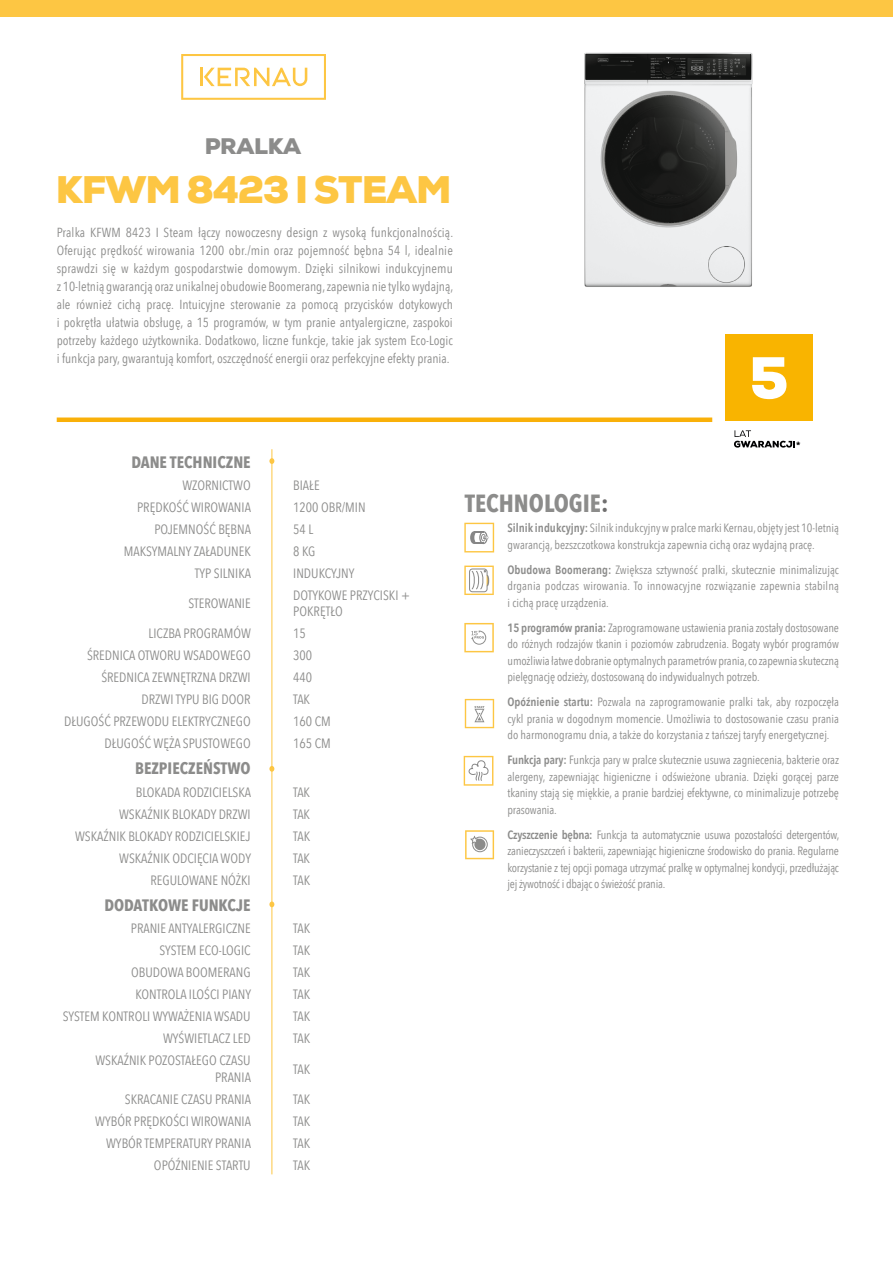
<style>
.page{position:relative;width:893px;height:1263px;background:#fff}
.page>*{position:absolute;margin:0;border:0;box-sizing:border-box;transform-origin:0 0}
.t1{font:900 38.4px "Nexa";letter-spacing:-.025em;color:#fdc643}
.t2{font:700 24.75px "Avenir Next Condensed";color:#8c8c8b}
.t3{font:900 22.5px "Nexa";letter-spacing:-.015em;color:#8c8c8b}
.t4{font:700 16.5px "Avenir Next Condensed";color:#8c8c8b}
.t5{font:13.5px/16.2px "Avenir Next Condensed";color:#8c8c8b}
.t6{font:13.2px/18px "Avenir Next Condensed";color:#8c8c8b;text-align:justify}
.t7{font:12px/16.5px "Avenir Next Condensed";color:#8c8c8b;text-align:justify}
.t8{font:900 9px "Avenir LT Std";color:#000}
.s1{color:#706f6f}
.s2{font-weight:600}
</style>
<div class="page">
<div style="left:725px;top:334px;width:88px;height:88px;background:#f9b400"></div>
<svg style="left:734px;top:430px;width:61px;height:18px"></svg>
<svg style="left:752px;top:357px;width:34px;height:42px"></svg>
<div style="left:0;top:0;width:893px;height:16px;background:#fdc643"></div>
<hr style="left:272px;top:449px;width:1px;height:725px;background:#fdc643">
<svg style="left:269px;top:766px;width:5px;height:6px"></svg>
<svg style="left:269px;top:458px;width:5px;height:6px"></svg>
<svg style="left:269px;top:901px;width:5px;height:6px"></svg>
<div style="left:57px;top:417px;width:655px;height:5px;background:#f9b009"></div>
<svg style="left:181px;top:54px;width:145px;height:46px"></svg>
<svg style="left:465px;top:699px;width:29px;height:29px"></svg>
<svg style="left:464px;top:566px;width:30px;height:29px"></svg>
<svg style="left:464px;top:623px;width:30px;height:29px"></svg>
<svg style="left:464px;top:756px;width:29px;height:30px"></svg>
<svg style="left:464px;top:523px;width:30px;height:29px"></svg>
<svg style="left:465px;top:830px;width:29px;height:29px"></svg>
<img style="left:584px;top:52px;width:169px;height:235px">
<h3 class="t3" style="left:205px;top:132px;width:98px">PRALKA</h3>
<h1 class="t1" style="left:56px;top:165px;width:397px">KFWM 8423 I STEAM</h1>
<p class="t6" style="left:57px;top:223px;width:398px">Pralka KFWM 8423 I Steam łączy nowoczesny design z wysoką funkcjonalnością.<br>Oferując prędkość wirowania 1200 obr./min oraz pojemność bębna 54 l, idealnie sprawdzi się w każdym gospodarstwie domowym. Dzięki silnikowi indukcyjnemu z 10-letnią gwarancją oraz unikalnej obudowie Boomerang, zapewnia nie tylko wydajną, ale również cichą pracę. Intuicyjne sterowanie za pomocą przycisków dotykowych i pokrętła ułatwia obsługę, a 15 programów, w tym pranie antyalergiczne, zaspokoi potrzeby każdego użytkownika. Dodatkowo, liczne funkcje, takie jak system Eco-Logic i funkcja pary, gwarantują komfort, oszczędność energii oraz perfekcyjne efekty prania.</p>
<h3 class="t4" style="left:131px;top:452px;width:121px">DANE TECHNICZNE</h3>
<p class="t5" style="left:182px;top:477px;width:70px">WZORNICTWO</p>
<p class="t5" style="left:293px;top:477px;width:28px">BIAŁE</p>
<p class="t5" style="left:137px;top:499px;width:115px">PRĘDKOŚĆ WIROWANIA</p>
<p class="t5" style="left:293px;top:499px;width:74px">1200 OBR/MIN</p>
<p class="t5" style="left:154px;top:521px;width:98px">POJEMNOŚĆ BĘBNA</p>
<p class="t5" style="left:293px;top:521px;width:22px">54 L</p>
<p class="t5" style="left:124px;top:543px;width:129px">MAKSYMALNY ZAŁADUNEK</p>
<p class="t5" style="left:293px;top:543px;width:24px">8 KG</p>
<p class="t5" style="left:195px;top:565px;width:58px">TYP SILNIKA</p>
<p class="t5" style="left:293px;top:565px;width:63px">INDUKCYJNY</p>
<p class="t5" style="left:188px;top:595px;width:64px">STEROWANIE</p>
<p class="t5" style="left:293px;top:587px;width:118px">DOTYKOWE PRZYCISKI +<br>POKRĘTŁO</p>
<p class="t5" style="left:149px;top:625px;width:104px">LICZBA PROGRAMÓW</p>
<p class="t5" style="left:293px;top:625px;width:14px">15</p>
<p class="t5" style="left:87px;top:647px;width:165px">ŚREDNICA OTWORU WSADOWEGO</p>
<p class="t5" style="left:293px;top:647px;width:21px">300</p>
<p class="t5" style="left:101px;top:669px;width:151px">ŚREDNICA ZEWNĘTRZNA DRZWI</p>
<p class="t5" style="left:293px;top:669px;width:21px">440</p>
<p class="t5" style="left:142px;top:691px;width:111px">DRZWI TYPU BIG DOOR</p>
<p class="t5" style="left:293px;top:691px;width:18px">TAK</p>
<p class="t5" style="left:64px;top:713px;width:188px">DŁUGOŚĆ PRZEWODU ELEKTRYCZNEGO</p>
<p class="t5" style="left:293px;top:713px;width:39px">160 CM</p>
<p class="t5" style="left:104px;top:735px;width:148px">DŁUGOŚĆ WĘŻA SPUSTOWEGO</p>
<p class="t5" style="left:293px;top:735px;width:39px">165 CM</p>
<h3 class="t4" style="left:135px;top:758px;width:117px">BEZPIECZEŃSTWO</h3>
<p class="t5" style="left:136px;top:783px;width:116px">BLOKADA RODZICIELSKA</p>
<p class="t5" style="left:293px;top:783px;width:18px">TAK</p>
<p class="t5" style="left:119px;top:805px;width:133px">WSKAŹNIK BLOKADY DRZWI</p>
<p class="t5" style="left:293px;top:805px;width:18px">TAK</p>
<p class="t5" style="left:75px;top:827px;width:177px">WSKAŹNIK BLOKADY RODZICIELSKIEJ</p>
<p class="t5" style="left:293px;top:827px;width:19px">TAK</p>
<p class="t5" style="left:119px;top:849px;width:133px">WSKAŹNIK ODCIĘCIA WODY</p>
<p class="t5" style="left:293px;top:849px;width:18px">TAK</p>
<p class="t5" style="left:150px;top:871px;width:102px">REGULOWANE NÓŻKI</p>
<p class="t5" style="left:293px;top:871px;width:19px">TAK</p>
<h3 class="t4" style="left:104px;top:895px;width:148px">DODATKOWE FUNKCJE</h3>
<p class="t5" style="left:131px;top:920px;width:121px">PRANIE ANTYALERGICZNE</p>
<p class="t5" style="left:293px;top:920px;width:19px">TAK</p>
<p class="t5" style="left:159px;top:942px;width:93px">SYSTEM ECO-LOGIC</p>
<p class="t5" style="left:293px;top:942px;width:19px">TAK</p>
<p class="t5" style="left:131px;top:964px;width:121px">OBUDOWA BOOMERANG</p>
<p class="t5" style="left:293px;top:964px;width:19px">TAK</p>
<p class="t5" style="left:136px;top:986px;width:117px">KONTROLA ILOŚCI PIANY</p>
<p class="t5" style="left:293px;top:986px;width:19px">TAK</p>
<p class="t5" style="left:63px;top:1008px;width:189px">SYSTEM KONTROLI WYWAŻENIA WSADU</p>
<p class="t5" style="left:293px;top:1008px;width:19px">TAK</p>
<p class="t5" style="left:163px;top:1030px;width:89px">WYŚWIETLACZ LED</p>
<p class="t5" style="left:293px;top:1030px;width:19px">TAK</p>
<p class="t5" style="left:95px;top:1052px;width:157px;text-align:right">WSKAŹNIK POZOSTAŁEGO CZASU<br>PRANIA</p>
<p class="t5" style="left:293px;top:1060px;width:19px">TAK</p>
<p class="t5" style="left:125px;top:1090px;width:128px">SKRACANIE CZASU PRANIA</p>
<p class="t5" style="left:293px;top:1090px;width:19px">TAK</p>
<p class="t5" style="left:95px;top:1112px;width:157px">WYBÓR PRĘDKOŚCI WIROWANIA</p>
<p class="t5" style="left:293px;top:1112px;width:19px">TAK</p>
<p class="t5" style="left:106px;top:1134px;width:146px">WYBÓR TEMPERATURY PRANIA</p>
<p class="t5" style="left:293px;top:1134px;width:19px">TAK</p>
<p class="t5" style="left:154px;top:1156px;width:98px">OPÓŹNIENIE STARTU</p>
<p class="t5" style="left:293px;top:1156px;width:19px">TAK</p>
<h2 class="t2" style="left:465px;top:488px;width:145px">TECHNOLOGIE<span class="s1">:</span></h2>
<p class="t8" style="left:796px;top:439px;width:6px">*</p>
<p class="t7" style="left:507px;top:519px;width:333px"><span class="s2">Silnik indukcyjny:</span> Silnik indukcyjny w pralce marki Kernau, objęty jest 10-letnią gwarancją, bezszczotkowa konstrukcja zapewnia cichą oraz wydajną pracę.</p>
<p class="t7" style="left:507px;top:561px;width:333px"><span class="s2">Obudowa Boomerang:</span> Zwiększa sztywność pralki, skutecznie minimalizując drgania podczas wirowania. To innowacyjne rozwiązanie zapewnia stabilną i cichą pracę urządzenia.</p>
<p class="t7" style="left:507px;top:619px;width:333px"><span class="s2">15 programów prania:</span> Zaprogramowane ustawienia prania zostały dostosowane do różnych rodzajów tkanin i poziomów zabrudzenia. Bogaty wybór programów umożliwia łatwe dobranie optymalnych parametrów prania, co zapewnia skuteczną pielęgnację odzieży, dostosowaną do indywidualnych potrzeb.</p>
<p class="t7" style="left:507px;top:693px;width:333px"><span class="s2">Opóźnienie startu:</span> Pozwala na zaprogramowanie pralki tak, aby rozpoczęła cykl prania w dogodnym momencie. Umożliwia to dostosowanie czasu prania do harmonogramu dnia, a także do korzystania z tańszej taryfy energetycznej.</p>
<p class="t7" style="left:507px;top:751px;width:333px"><span class="s2">Funkcja pary:</span> Funkcja pary w pralce skutecznie usuwa zagniecenia, bakterie oraz alergeny, zapewniając higieniczne i odświeżone ubrania. Dzięki gorącej parze tkaniny stają się miękkie, a pranie bardziej efektywne, co minimalizuje potrzebę prasowania.</p>
<p class="t7" style="left:507px;top:826px;width:333px"><span class="s2">Czyszczenie bębna:</span> Funkcja ta automatycznie usuwa pozostałości detergentów, zanieczyszczeń i bakterii, zapewniając higieniczne środowisko do prania. Regularne korzystanie z tej opcji pomaga utrzymać pralkę w optymalnej kondycji, przedłużając jej żywotność i dbając o świeżość prania.</p>
</div>
